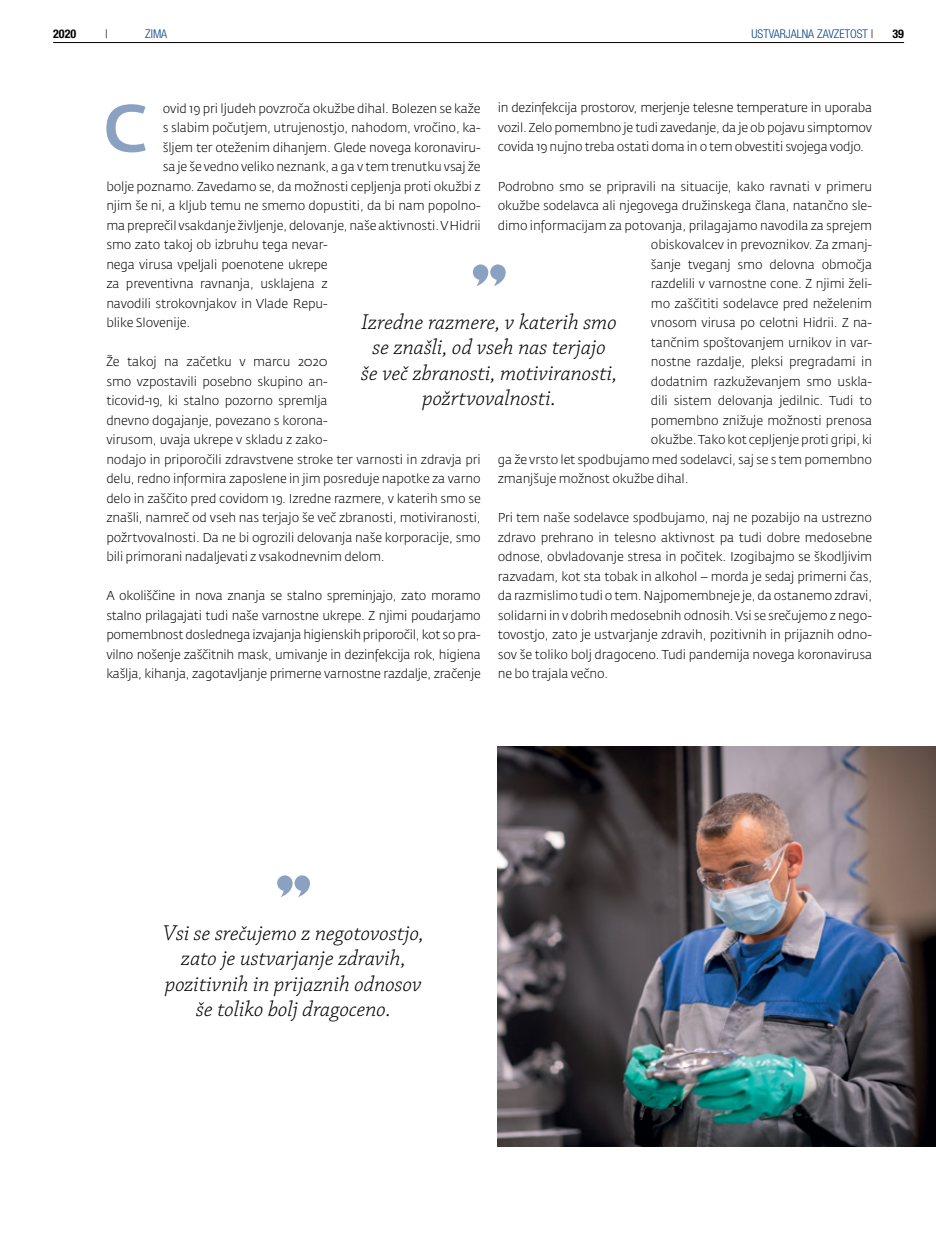
<style>
.page{position:relative;width:936px;height:1234px;background:#fff}
.page>*{position:absolute;margin:0;border:0;box-sizing:border-box;transform-origin:0 0}
.t1{font:italic 300 22.5px/25.5px "Chaparral Pro";color:#000;text-align:center}
.t2{font:300 12.75px/19.5px "Fedra Sans CE";letter-spacing:-.01em;color:#000;text-align:justify}
.t3{font:300 condensed 12px "Helvetica Neue LT Pro";color:#023f88}
.t4{font:700 condensed 12px "Helvetica Neue LT Pro";color:#000}
.t5{font:300 condensed 12px "Helvetica Neue LT Pro";color:#000}
.s1{color:#000}
</style>
<div class="page">
<hr style="left:53px;top:42px;width:851px;height:1px;background:#000">
<img style="left:497px;top:746px;width:438px;height:400px">
<svg style="left:473px;top:264px;width:32px;height:22px"></svg>
<svg style="left:277px;top:875px;width:33px;height:21px"></svg>
<svg style="left:106px;top:104px;width:40px;height:48px"></svg>
<p class="t4" style="left:53px;top:27px;width:25px">2020</p>
<p class="t5" style="left:105px;top:27px;width:4px">|</p>
<p class="t3" style="left:145px;top:27px;width:23px">ZIMA</p>
<p class="t3" style="left:751px;top:27px;width:123px">USTVARJALNA ZAVZETOST <span class="s1">|</span></p>
<p class="t4" style="left:892px;top:27px;width:13px">39</p>
<p class="t2" style="left:497px;top:98px;width:376px">in dezinfekcija prostorov, merjenje telesne temperature in uporaba vozil. Zelo pomembno je tudi zavedanje, da je ob pojavu simptomov covida 19 nujno treba ostati doma in o tem obvestiti svojega vodjo.</p>
<p class="t2" style="left:497px;top:176px;width:376px">Podrobno smo se pripravili na situacije, kako ravnati v primeru</p>
<p class="t2" style="left:497px;top:196px;width:376px">okužbe sodelavca ali njegovega družinskega člana, natančno sle-</p>
<p class="t2" style="left:497px;top:215px;width:376px">dimo informacijam za potovanja, prilagajamo navodila za sprejem</p>
<p class="t2" style="left:651px;top:235px;width:223px">obiskovalcev in prevoznikov. Za zmanj-</p>
<p class="t2" style="left:651px;top:254px;width:223px">šanje tveganj smo delovna območja</p>
<p class="t2" style="left:651px;top:274px;width:223px">razdelili v varnostne cone. Z njimi želi-</p>
<p class="t2" style="left:651px;top:293px;width:223px">mo zaščititi sodelavce pred neželenim</p>
<p class="t2" style="left:651px;top:313px;width:223px">vnosom virusa po celotni Hidrii. Z na-</p>
<p class="t2" style="left:651px;top:332px;width:223px">tančnim spoštovanjem urnikov in var-</p>
<p class="t2" style="left:651px;top:352px;width:223px">nostne razdalje, pleksi pregradami in</p>
<p class="t2" style="left:651px;top:371px;width:223px">dodatnim razkuževanjem smo uskla-</p>
<p class="t2" style="left:651px;top:391px;width:223px">dili sistem delovanja jedilnic. Tudi to</p>
<p class="t2" style="left:651px;top:410px;width:223px">pomembno znižuje možnosti prenosa</p>
<p class="t2" style="left:651px;top:430px;width:223px">okužbe. Tako kot cepljenje proti gripi, ki</p>
<p class="t2" style="left:497px;top:449px;width:376px">ga že vrsto let spodbujamo med sodelavci, saj se s tem pomembno</p>
<p class="t2" style="left:497px;top:469px;width:192px">zmanjšuje možnost okužbe dihal.</p>
<p class="t2" style="left:497px;top:508px;width:376px">Pri tem naše sodelavce spodbujamo, naj ne pozabijo na ustrezno zdravo prehrano in telesno aktivnost pa tudi dobre medosebne odnose, obvladovanje stresa in počitek. Izogibajmo se škodljivim razvadam, kot sta tobak in alkohol – morda je sedaj primerni čas, da razmislimo tudi o tem. Najpomembneje je, da ostanemo zdravi, solidarni in v dobrih medosebnih odnosih. Vsi se srečujemo z nego&shy;tovostjo, zato je ustvarjanje zdravih, pozitivnih in prijaznih odno&shy;sov še toliko bolj dragoceno. Tudi pandemija novega koronavirusa ne bo trajala večno.</p>
<p class="t2" style="left:163px;top:99px;width:319px">ovid 19 pri ljudeh povzroča okužbe dihal. Bolezen se kaže</p>
<p class="t2" style="left:163px;top:118px;width:319px">s slabim počutjem, utrujenostjo, nahodom, vročino, ka-</p>
<p class="t2" style="left:163px;top:138px;width:319px">šljem ter oteženim dihanjem. Glede novega koronaviru-</p>
<p class="t2" style="left:163px;top:157px;width:319px">sa je še vedno veliko neznank, a ga v tem trenutku vsaj že</p>
<p class="t2" style="left:106px;top:177px;width:376px">bolje poznamo. Zavedamo se, da možnosti cepljenja proti okužbi z</p>
<p class="t2" style="left:106px;top:196px;width:376px">njim še ni, a kljub temu ne smemo dopustiti, da bi nam popolno-</p>
<p class="t2" style="left:106px;top:216px;width:376px">ma preprečil vsakdanje življenje, delovanje, naše aktivnosti. V Hidrii</p>
<p class="t2" style="left:106px;top:235px;width:223px">smo zato takoj ob izbruhu tega nevar-</p>
<p class="t2" style="left:106px;top:255px;width:223px">nega virusa vpeljali poenotene ukrepe</p>
<p class="t2" style="left:106px;top:274px;width:223px">za preventivna ravnanja, usklajena z</p>
<p class="t2" style="left:106px;top:294px;width:223px">navodili strokovnjakov in Vlade Repu-</p>
<p class="t2" style="left:106px;top:313px;width:85px">blike Slovenije.</p>
<p class="t2" style="left:106px;top:352px;width:376px;text-align:left">Že takoj na začetku v marcu 2020<br>smo vzpostavili posebno skupino an-<br>ticovid-19, ki stalno pozorno spremlja<br>dnevno dogajanje, povezano s korona-<br>virusom, uvaja ukrepe v skladu z zako-<br>nodajo in priporočili zdravstvene stroke ter varnosti in zdravja pri delu, redno informira zaposlene in jim posreduje napotke za varno delo in zaščito pred covidom 19. Izredne razmere, v katerih smo se znašli, namreč od vseh nas terjajo še več zbranosti, motiviranosti, požrtvovalnosti. Da ne bi ogrozili delovanja naše korporacije, smo bili primorani nadaljevati z vsakodnevnim delom.</p>
<p class="t2" style="left:106px;top:586px;width:376px">A okoliščine in nova znanja se stalno spreminjajo, zato moramo stalno prilagajati tudi naše varnostne ukrepe. Z njimi poudarjamo pomembnost doslednega izvajanja higienskih priporočil, kot so pra&shy;vilno nošenje zaščitnih mask, umivanje in dezinfekcija rok, higiena kašlja, kihanja, zagotavljanje primerne varnostne razdalje, zračenje</p>
<h1 class="t1" style="left:361px;top:310px;width:257px">Izredne razmere, v katerih smo se znašli, od vseh nas terjajo<br>še več zbranosti, motiviranosti, požrtvovalnosti.</h1>
<h1 class="t1" style="left:163px;top:920px;width:262px">Vsi se srečujemo z negotovostjo, zato je ustvarjanje zdravih, pozitivnih in prijaznih odnosov še toliko bolj dragoceno.</h1>
</div>
